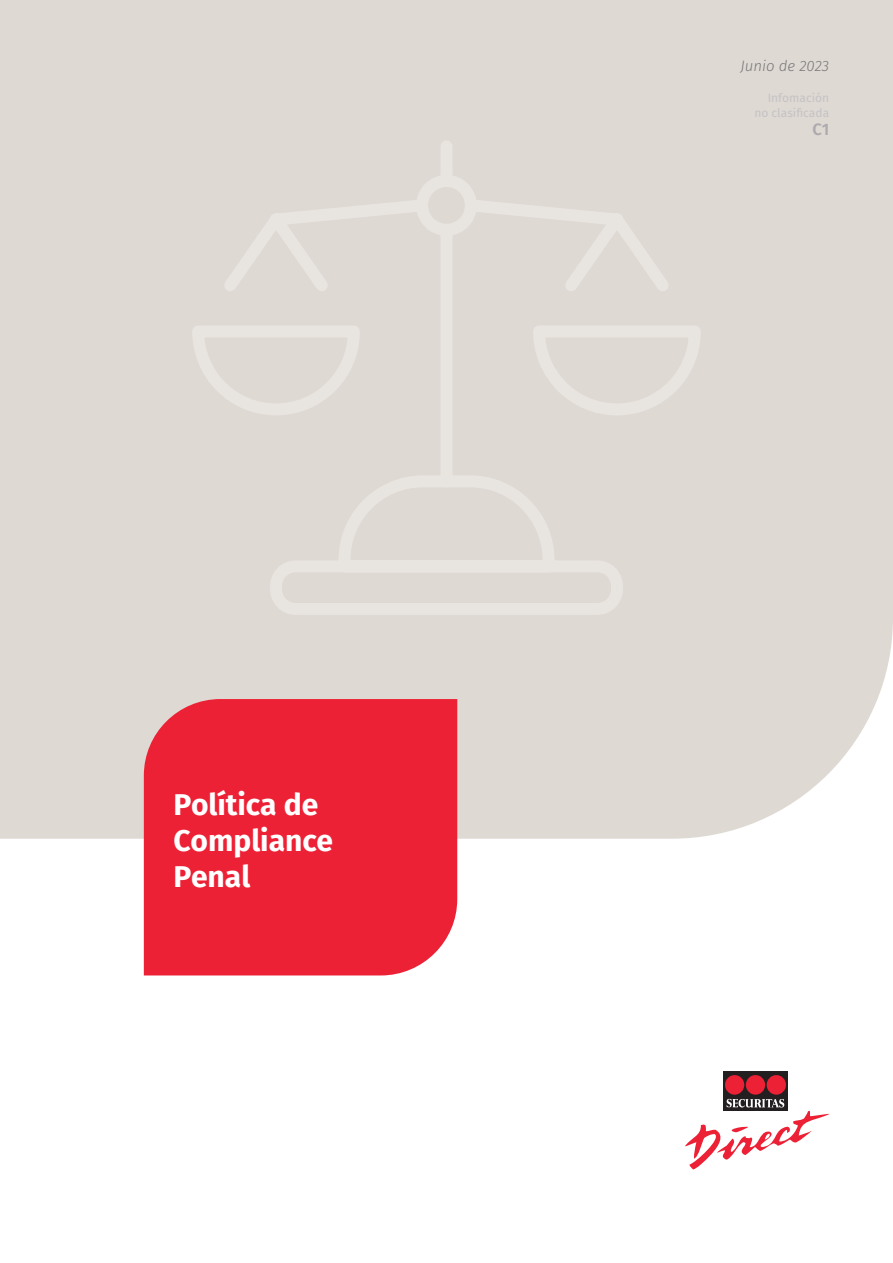
<style>
.page{position:relative;width:893px;height:1263px;background:#fff}
.page>*{position:absolute;margin:0;border:0;box-sizing:border-box;transform-origin:0 0}
.t1{font:700 30px/36px "Fira Sans";color:#fff}
.t2{font:600 16.5px "Fira Sans";color:#adabae}
.t3{font:italic 300 15px "Fira Sans";color:#777779}
.t4{font:12px/14.4px "Fira Sans";color:#c4c2c5;text-align:right}
</style>
<div class="page">
<div style="left:0;top:0;width:893px;height:839px;background:#dfd9d3"></div>
<div style="left:723px;top:1072px;width:64px;height:39px;background:#231f20"></div>
<svg style="left:685px;top:1099px;width:144px;height:70px"></svg>
<div style="left:746px;top:1075px;width:19px;height:20px;background:#ed2135;border-radius:50%"></div>
<div style="left:725px;top:1075px;width:19px;height:20px;background:#ed2135;border-radius:50%"></div>
<div style="left:767px;top:1075px;width:19px;height:20px;background:#ed2135;border-radius:50%"></div>
<svg style="left:191px;top:139px;width:511px;height:477px;background:#e0dad4"></svg>
<div style="left:144px;top:699px;width:313px;height:276px;background:#ed2135"></div>
<p class="t1" style="left:174px;top:785px;width:161px">Política de<br>Compliance<br>Penal</p>
<p class="t3" style="left:740px;top:55px;width:90px">Junio de 2023</p>
<p class="t4" style="left:754px;top:91px;width:76px">Infomación no clasificada</p>
<p class="t2" style="left:813px;top:115px;width:18px">C1</p>
</div>
